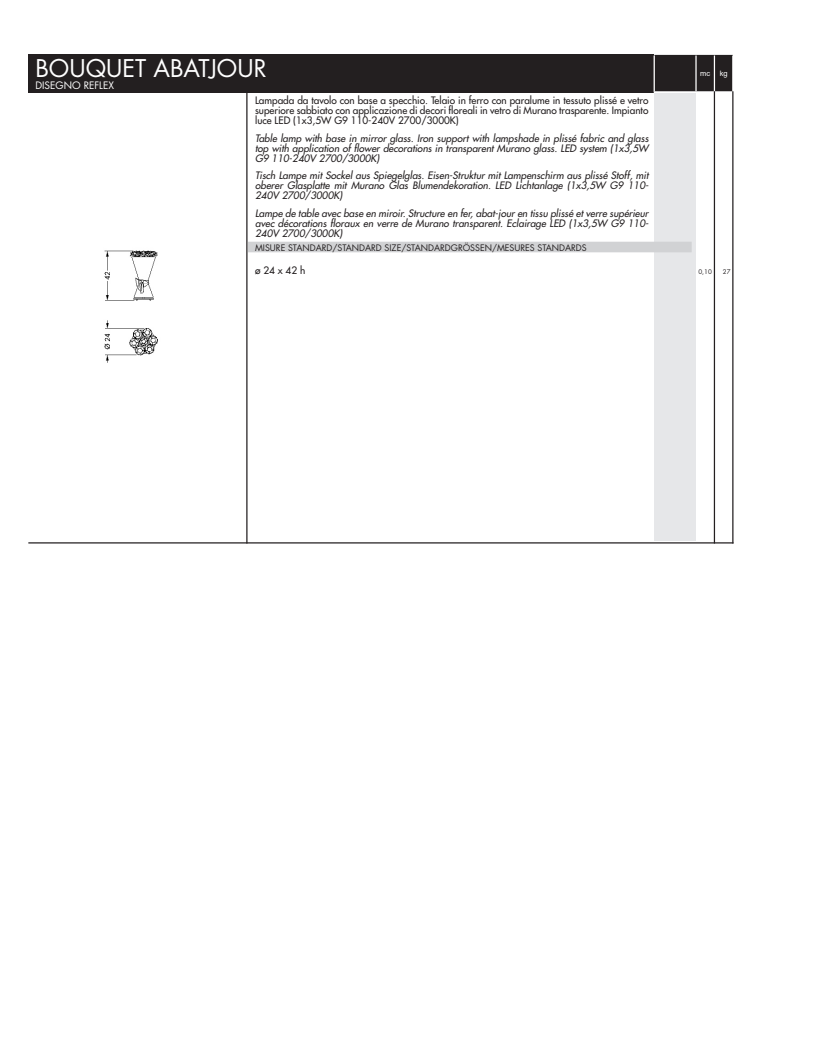
<style>
.page{position:relative;width:815px;height:1053px;background:#fff}
.page>*{position:absolute;margin:0;border:0;box-sizing:border-box;transform-origin:0 0}
.t1{font:23.75px "Futura Std";color:#fff}
.t2{font:italic 500 10px/10px "Futura Std";color:#231f20;text-align:justify}
.t3{font:500 10px/10px "Futura Std";color:#231f20;text-align:justify}
.t4{font:10px "Futura Std";color:#fff}
.t5{font:8.75px "Futura Std";color:#231f20}
.t6{font:7.5px "Arial";color:#fff}
.t7{font:6.25px "Futura Std";color:#231f20}
</style>
<div class="page">
<div style="left:28px;top:54px;width:626px;height:38px;background:#231f20"></div>
<svg style="left:654px;top:55px;width:79px;height:37px;background:#322e2f"></svg>
<div style="left:654px;top:94px;width:42px;height:447px;background:#e6e7e9"></div>
<hr style="left:28px;top:542px;width:705px;height:1px;background:#231f20">
<hr style="left:246px;top:91px;width:2px;height:452px;background:#231f20">
<hr style="left:714px;top:91px;width:1px;height:452px;background:#231f20">
<hr style="left:732px;top:91px;width:1px;height:452px;background:#231f20">
<img style="left:104px;top:250px;width:54px;height:113px">
<div style="left:248px;top:242px;width:444px;height:10px;background:#d1d2d4"></div>
<h1 class="t1" style="left:35px;top:53px;width:233px">BOUQUET ABATJOUR</h1>
<p class="t4" style="left:35px;top:79px;width:80px">DISEGNO REFLEX</p>
<p class="t6" style="left:700px;top:68px;width:11px">mc</p>
<p class="t6" style="left:720px;top:68px;width:9px">kg</p>
<p class="t3" style="left:255px;top:96px;width:395px">Lampada da tavolo con base a specchio. Telaio in ferro con paralume in tessuto plissé e vetro superiore sabbiato con applicazione di decori floreali in vetro di Murano trasparente. Impianto luce LED (1x3,5W G9 110-240V 2700/3000K)</p>
<p class="t2" style="left:255px;top:133px;width:395px">Table lamp with base in mirror glass. Iron support with lampshade in plissé fabric and glass top with application of flower decorations in transparent Murano glass. LED system (1x3,5W G9 110-240V 2700/3000K)</p>
<p class="t2" style="left:255px;top:171px;width:395px">Tisch Lampe mit Sockel aus Spiegelglas. Eisen-Struktur mit Lampenschirm aus plissé Stoff, mit oberer Glasplatte mit Murano Glas Blumendekoration. LED Lichtanlage (1x3,5W G9 110- 240V 2700/3000K)</p>
<p class="t2" style="left:255px;top:208px;width:395px">Lampe de table avec base en miroir. Structure en fer, abat-jour en tissu plissé et verre supérieur avec décorations floraux en verre de Murano transparent. Eclairage LED (1x3,5W G9 110- 240V 2700/3000K)</p>
<p class="t5" style="left:255px;top:242px;width:333px">MISURE STANDARD/STANDARD SIZE/STANDARDGRÖSSEN/MESURES STANDARDS</p>
<p class="t3" style="left:255px;top:266px;width:52px">ø 24 x 42 h</p>
<p class="t7" style="left:698px;top:268px;width:15px">0,10</p>
<p class="t7" style="left:723px;top:268px;width:9px">27</p>
</div>
